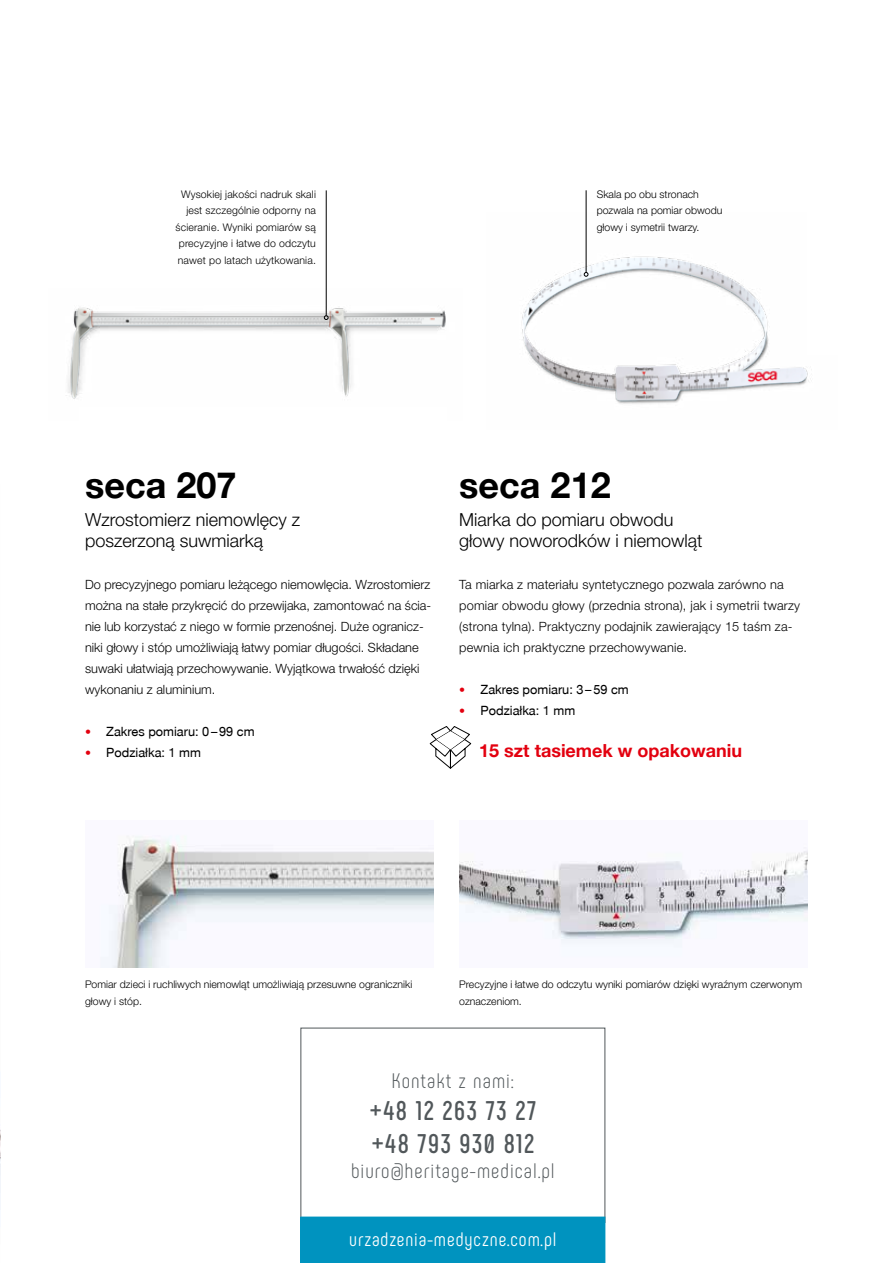
<style>
.page{position:relative;width:893px;height:1263px;background:#fff}
.page>*{position:absolute;margin:0;border:0;box-sizing:border-box;transform-origin:0 0}
.t1{font:700 36px "secaglobal";color:#000}
.t2{font:700 27px/32.4px "Phenomena";letter-spacing:.05em;color:#51575a}
.t3{font:300 21px "Phenomena";letter-spacing:.05em;color:#51575a}
.t4{font:19.5px "Phenomena";letter-spacing:.05em;color:#fff}
.t5{font:300 18px/21px "secaglobal";color:#000}
.t6{font:700 18px "secaglobal";color:#e3000f}
.t7{font:300 12.75px/21px "secaglobal";color:#000}
.t8{font:12.75px "secaglobal";color:#000}
.t9{font:300 10.5px/16.5px "secaglobal";color:#000}
.s1{font-size:12px;color:#e3000f}
</style>
<div class="page">
<img style="left:0;top:1129px;width:1px;height:81px">
<img style="left:66px;top:288px;width:380px;height:111px">
<img style="left:522px;top:212px;width:287px;height:192px">
<svg style="left:429px;top:726px;width:43px;height:43px"></svg>
<img style="left:101px;top:835px;width:333px;height:132px">
<img style="left:459px;top:847px;width:349px;height:100px">
<hr style="left:586px;top:190px;width:1px;height:82px;background:#000">
<svg style="left:584px;top:272px;width:4px;height:4px"></svg>
<hr style="left:326px;top:190px;width:1px;height:126px;background:#000">
<svg style="left:324px;top:315px;width:4px;height:5px"></svg>
<div style="left:808px;top:0;width:85px;height:354px;background:#fff"></div>
<div style="left:301px;top:1217px;width:304px;height:45px;background:#0093bf"></div>
<div style="left:300px;top:1217px;width:305px;height:46px;border:1px solid #0095bf"></div>
<p class="t9" style="left:176px;top:186px;width:142px;text-align:right">Wysokiej jakości nadruk skali jest szczególnie odporny na ścieranie. Wyniki pomiarów są precyzyjne i łatwe do odczytu nawet po latach użytkowania.</p>
<p class="t9" style="left:597px;top:186px;width:127px">Skala po obu stronach pozwala na pomiar obwodu głowy i symetrii twarzy.</p>
<h1 class="t1" style="left:85px;top:465px;width:153px">seca 207</h1>
<h3 class="t5" style="left:85px;top:510px;width:217px">Wzrostomierz niemowlęcy z poszerzoną suwmiarką</h3>
<p class="t7" style="left:85px;top:574px;width:348px">Do precyzyjnego pomiaru leżącego niemowlęcia. Wzrostomierz można na stałe przykręcić do przewijaka, zamontować na ścia&shy;nie lub korzystać z niego w formie przenośnej. Duże ogranicz&shy;niki głowy i stóp umożliwiają łatwy pomiar długości. Składane suwaki ułatwiają przechowywanie. Wyjątkowa trwałość dzięki wykonaniu z aluminium.</p>
<p class="t8" style="left:85px;top:724px;width:171px"><span class="s1">•</span> Zakres pomiaru: 0 – 99 cm</p>
<p class="t8" style="left:85px;top:745px;width:117px"><span class="s1">•</span> Podziałka: 1 mm</p>
<h1 class="t1" style="left:459px;top:465px;width:153px">seca 212</h1>
<h3 class="t5" style="left:459px;top:510px;width:245px">Miarka do pomiaru obwodu głowy noworodków i niemowląt</h3>
<p class="t7" style="left:459px;top:574px;width:342px">Ta miarka z materiału syntetycznego pozwala zarówno na pomiar obwodu głowy (przednia strona), jak i symetrii twarzy (strona tylna). Praktyczny podajnik zawierający 15 taśm za&shy;pewnia ich praktyczne przechowywanie.</p>
<p class="t8" style="left:459px;top:682px;width:171px"><span class="s1">•</span> Zakres pomiaru: 3 – 59 cm</p>
<p class="t8" style="left:459px;top:703px;width:117px"><span class="s1">•</span> Podziałka: 1 mm</p>
<h3 class="t6" style="left:479px;top:741px;width:264px">15 szt tasiemek w opakowaniu</h3>
<p class="t9" style="left:85px;top:976px;width:329px">Pomiar dzieci i ruchliwych niemowląt umożliwiają przesuwne ograniczniki głowy i stóp.</p>
<p class="t9" style="left:459px;top:976px;width:345px">Precyzyjne i łatwe do odczytu wyniki pomiarów dzięki wyraźnym czerwonym oznaczeniom.</p>
<h3 class="t3" style="left:392px;top:1068px;width:124px">Kontakt z nami:</h3>
<h2 class="t2" style="left:370px;top:1094px;width:168px">+48 12 263 73 27 +48 793 930 812</h2>
<h3 class="t3" style="left:351px;top:1158px;width:205px">biuro@heritage-medical.pl</h3>
<h3 class="t4" style="left:349px;top:1228px;width:209px">urzadzenia-medyczne.com.pl</h3>
</div>
